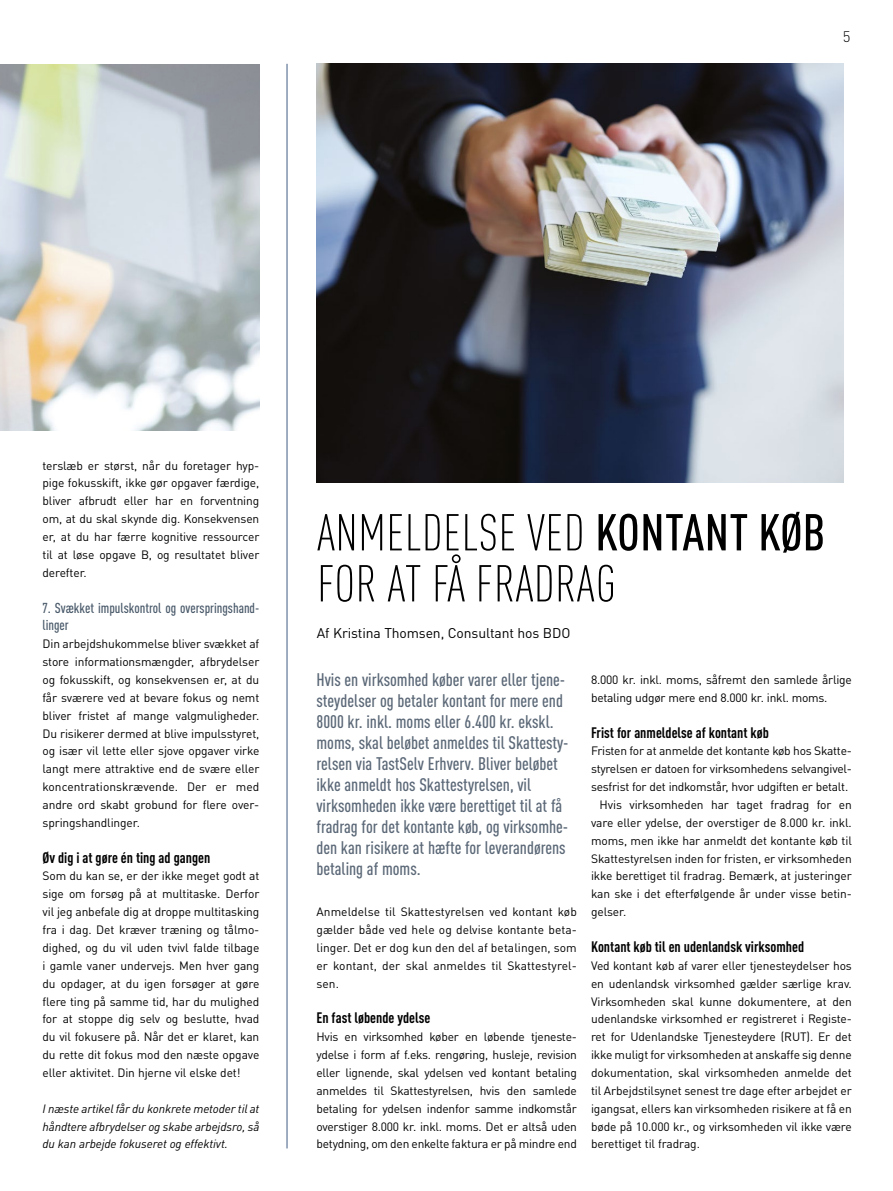
<style>
.page{position:relative;width:893px;height:1191px;background:#fff}
.page>*{position:absolute;margin:0;border:0;box-sizing:border-box;transform-origin:0 0}
.t1{font:300 condensed 51px/51px "DINOT";letter-spacing:.01em;color:#000}
.t2{font:500 condensed 18px/21px "DINOT";color:#5b6877}
.t3{font:700 condensed 15px "DIN Pro";color:#000}
.t4{font:300 15px "DIN Pro";color:#000}
.t5{font:500 condensed 14.25px/17.9px "DINOT";color:#495969}
.t6{font:13.95px "DIN Pro";letter-spacing:-.01em;color:#000}
.t7{font:12px/17.9px "DINOT";letter-spacing:-.01em;color:#000;text-align:justify}
.t8{font:italic 12px/17.9px "DINOT";letter-spacing:-.01em;color:#000;text-align:justify}
.s1{font-weight:500}
</style>
<div class="page">
<img style="left:0;top:64px;width:259px;height:367px">
<hr style="left:286px;top:64px;width:2px;height:1084px;background:#8092ad">
<img style="left:317px;top:64px;width:526px;height:419px">
<p class="t4" style="left:843px;top:25px;width:9px">5</p>
<p class="t7" style="left:43px;top:456px;width:218px">terslæb er størst, når du foretager hyp&shy;pige fokusskift, ikke gør opgaver færdige, bliver afbrudt eller har en forventning om, at du skal skynde dig. Konsekvensen er, at du har færre kognitive ressourcer til at løse opgave B, og resultatet bliver derefter.</p>
<p class="t5" style="left:43px;top:598px;width:218px">7. Svækket impulskontrol og overspringshand&shy;linger</p>
<p class="t7" style="left:43px;top:635px;width:218px">Din arbejdshukommelse bliver svækket af store informationsmængder, afbrydelser og fokusskift, og konsekvensen er, at du får sværere ved at bevare fokus og nemt bliver fristet af mange valgmuligheder.<br>Du risikerer dermed at blive impulsstyret, og især vil lette eller sjove opgaver virke langt mere attraktive end de svære eller koncentrationskrævende. Der er med andre ord skabt grobund for flere over&shy;springshandlinger.</p>
<p class="t3" style="left:43px;top:846px;width:169px">Øv dig i at gøre én ting ad gangen</p>
<p class="t7" style="left:43px;top:867px;width:218px">Som du kan se, er der ikke meget godt at sige om forsøg på at multitaske. Derfor vil jeg anbefale dig at droppe multitasking fra i dag. Det kræver træning og tålmo&shy;dighed, og du vil uden tvivl falde tilbage i gamle vaner undervejs. Men hver gang du opdager, at du igen forsøger at gøre flere ting på samme tid, har du mulighed for at stoppe dig selv og beslutte, hvad du vil fokusere på. Når det er klaret, kan du rette dit fokus mod den næste opgave eller aktivitet. Din hjerne vil elske det!</p>
<p class="t8" style="left:43px;top:1099px;width:218px">I næste artikel får du konkrete metoder til at håndtere afbrydelser og skabe arbejdsro, så du kan arbejde fokuseret og effektivt.</p>
<p class="t1" style="left:317px;top:507px;width:510px">ANMELDELSE VED <span class="s1">KONTANT KØB<br></span>FOR AT FÅ FRADRAG</p>
<p class="t6" style="left:317px;top:622px;width:255px">Af Kristina Thomsen, Consultant hos BDO</p>
<p class="t2" style="left:316px;top:668px;width:254px">Hvis en virksomhed køber varer eller tjene&shy;steydelser og betaler kontant for mere end 8000 kr. inkl. moms eller 6.400 kr. ekskl. moms, skal beløbet anmeldes til Skattesty&shy;relsen via TastSelv Erhverv. Bliver beløbet ikke anmeldt hos Skattestyrelsen, vil virksomheden ikke være berettiget til at få fradrag for det kontante køb, og virksomhe&shy;den kan risikere at hæfte for leverandørens betaling af moms.</p>
<p class="t7" style="left:316px;top:902px;width:262px">Anmeldelse til Skattestyrelsen ved kontant køb gælder både ved hele og delvise kontante beta&shy;linger. Det er dog kun den del af betalingen, som er kontant, der skal anmeldes til Skattestyrel&shy;sen.</p>
<p class="t3" style="left:316px;top:1006px;width:115px">En fast løbende ydelse</p>
<p class="t7" style="left:316px;top:1027px;width:262px">Hvis en virksomhed køber en løbende tjeneste&shy;ydelse i form af f.eks. rengøring, husleje, revision eller lignende, skal ydelsen ved kontant betaling anmeldes til Skattestyrelsen, hvis den samlede betaling for ydelsen indenfor samme indkomstår overstiger 8.000 kr. inkl. moms. Det er altså uden betydning, om den enkelte faktura er på mindre end</p>
<p class="t7" style="left:591px;top:670px;width:262px">8.000 kr. inkl. moms, såfremt den samlede årlige betaling udgør mere end 8.000 kr. inkl. moms.</p>
<p class="t3" style="left:591px;top:721px;width:179px">Frist for anmeldelse af kontant køb</p>
<p class="t7" style="left:591px;top:742px;width:262px">Fristen for at anmelde det kontante køb hos Skatte-</p>
<p class="t7" style="left:591px;top:760px;width:262px">styrelsen er datoen for virksomhedens selvangivel-</p>
<p class="t7" style="left:591px;top:777px;width:259px">sesfrist for det indkomstår, hvor udgiften er betalt.</p>
<p class="t7" style="left:600px;top:795px;width:254px">Hvis virksomheden har taget fradrag for en</p>
<p class="t7" style="left:591px;top:813px;width:262px">vare eller ydelse, der overstiger de 8.000 kr. inkl.</p>
<p class="t7" style="left:591px;top:831px;width:262px">moms, men ikke har anmeldt det kontante køb til</p>
<p class="t7" style="left:591px;top:849px;width:262px">Skattestyrelsen inden for fristen, er virksomheden</p>
<p class="t7" style="left:591px;top:867px;width:262px">ikke berettiget til fradrag. Bemærk, at justeringer</p>
<p class="t7" style="left:591px;top:885px;width:262px">kan ske i det efterfølgende år under visse betin-</p>
<p class="t7" style="left:591px;top:902px;width:37px">gelser.</p>
<p class="t3" style="left:591px;top:935px;width:215px">Kontant køb til en udenlandsk virksomhed</p>
<p class="t7" style="left:591px;top:956px;width:262px">Ved kontant køb af varer eller tjenesteydelser hos en udenlandsk virksomhed gælder særlige krav.<br>Virksomheden skal kunne dokumentere, at den udenlandske virksomhed er registreret i Registe&shy;ret for Udenlandske Tjenesteydere (RUT). Er det ikke muligt for virksomheden at anskaffe sig denne dokumentation, skal virksomheden anmelde det til Arbejdstilsynet senest tre dage efter arbejdet er igangsat, ellers kan virksomheden risikere at få en bøde på 10.000 kr., og virksomheden vil ikke være berettiget til fradrag.</p>
</div>
